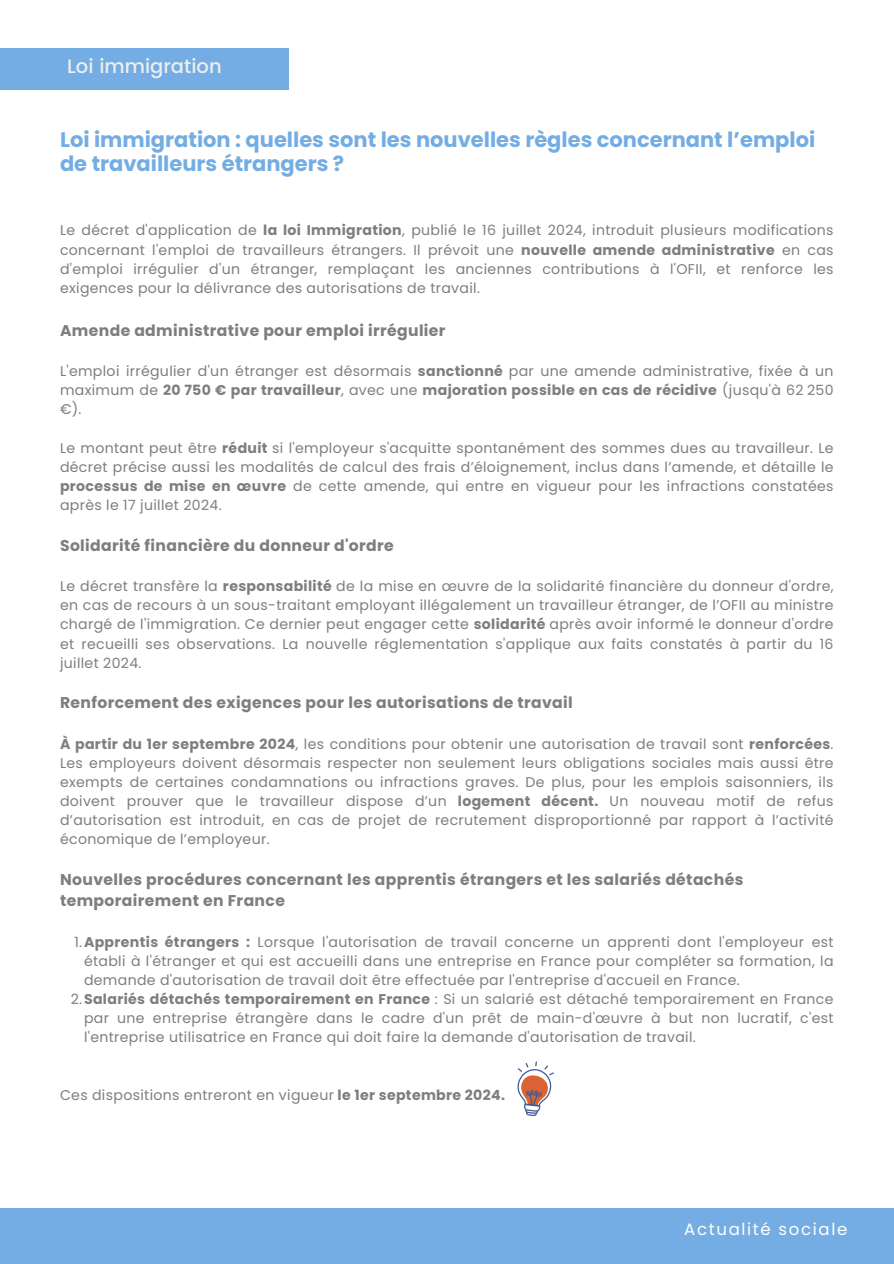
<style>
.page{position:relative;width:894px;height:1264px;background:#fff}
.page>*{position:absolute;margin:0;border:0;box-sizing:border-box;transform-origin:0 0}
.t1{font:700 21px/23.7px "Poppins";color:#73ade4}
.t2{font:500 19.5px "Poppins";color:#eee}
.t3{font:16.5px "Poppins";letter-spacing:.1em;color:#fff}
.t4{font:700 15.6px/21.3px "Poppins";letter-spacing:.025em;color:#7e7e7e}
.t5{font:14.1px/19.2px "Poppins";letter-spacing:.025em;color:#7e7e7e;text-align:justify}
.s1{font-weight:700}
</style>
<div class="page">
<div style="left:0;top:1208px;width:893px;height:55px;background:#73ade4"></div>
<div style="left:1px;top:48px;width:288px;height:41px;background:#73ade4"></div>
<svg style="left:517px;top:1061px;width:36px;height:55px"></svg>
<p class="t2" style="left:67px;top:55px;width:156px">Loi immigration</p>
<p class="t1" style="left:60px;top:128px;width:756px">Loi immigration : quelles sont les nouvelles règles concernant l’emploi de travailleurs étrangers ?</p>
<h1 class="t5" style="left:60px;top:221px;width:774px">Le décret d'application de <span class="s1">la loi Immigration</span>, publié le 16 juillet 2024, introduit plusieurs modifications concernant l'emploi de travailleurs étrangers. Il prévoit une <span class="s1">nouvelle amende administrative</span> en cas d'emploi irrégulier d'un étranger, remplaçant les anciennes contributions à l'OFII, et renforce les exigences pour la délivrance des autorisations de travail.</h1>
<p class="t4" style="left:60px;top:319px;width:387px">Amende administrative pour emploi irrégulier</p>
<h2 class="t5" style="left:60px;top:361px;width:774px">L'emploi irrégulier d'un étranger est désormais <span class="s1">sanctionné</span> par une amende administrative, fixée à un maximum de <span class="s1">20 750 € par travailleur</span>, avec une <span class="s1">majoration possible en cas de récidive</span> (jusqu'à 62 250 €).</h2>
<p class="t5" style="left:60px;top:438px;width:774px">Le montant peut être <span class="s1">réduit</span> si l'employeur s'acquitte spontanément des sommes dues au travailleur. Le décret précise aussi les modalités de calcul des frais d’éloignement, inclus dans l’amende, et détaille le <span class="s1">processus de mise en œuvre</span> de cette amende, qui entre en vigueur pour les infractions constatées après le 17 juillet 2024.</p>
<p class="t4" style="left:60px;top:534px;width:335px">Solidarité financière du donneur d'ordre</p>
<h2 class="t5" style="left:60px;top:576px;width:774px">Le décret transfère la <span class="s1">responsabilité</span> de la mise en œuvre de la solidarité financière du donneur d'ordre, en cas de recours à un sous-traitant employant illégalement un travailleur étranger, de l’OFII au ministre chargé de l'immigration. Ce dernier peut engager cette <span class="s1">solidarité</span> après avoir informé le donneur d'ordre et recueilli ses observations. La nouvelle réglementation s'applique aux faits constatés à partir du 16 juillet 2024.</h2>
<p class="t4" style="left:60px;top:692px;width:514px">Renforcement des exigences pour les autorisations de travail</p>
<h2 class="t5" style="left:60px;top:734px;width:774px"><span class="s1">À partir du 1er septembre 2024</span>, les conditions pour obtenir une autorisation de travail sont <span class="s1">renforcées</span>.<br>Les employeurs doivent désormais respecter non seulement leurs obligations sociales mais aussi être exempts de certaines condamnations ou infractions graves. De plus, pour les emplois saisonniers, ils doivent prouver que le travailleur dispose d’un <span class="s1">logement décent.</span> Un nouveau motif de refus d’autorisation est introduit, en cas de projet de recrutement disproportionné par rapport à l’activité économique de l’employeur.</h2>
<p class="t4" style="left:60px;top:868px;width:684px">Nouvelles procédures concernant les apprentis étrangers et les salariés détachés temporairement en France</p>
<h2 class="t5" style="left:84px;top:932px;width:750px;text-indent:-10px">1.<span class="s1">Apprentis étrangers :</span> Lorsque l'autorisation de travail concerne un apprenti dont l'employeur est établi à l'étranger et qui est accueilli dans une entreprise en France pour compléter sa formation, la demande d'autorisation de travail doit être effectuée par l'entreprise d'accueil en France.</h2>
<p class="t5" style="left:84px;top:989px;width:750px;text-indent:-13px">2.<span class="s1">Salariés détachés temporairement en France</span> : Si un salarié est détaché temporairement en France par une entreprise étrangère dans le cadre d'un prêt de main-d'œuvre à but non lucratif, c'est l'entreprise utilisatrice en France qui doit faire la demande d'autorisation de travail.</p>
<p class="t5" style="left:60px;top:1085px;width:446px">Ces dispositions entreront en vigueur <span class="s1">le 1er septembre 2024.</span></p>
<h1 class="t3" style="left:684px;top:1217px;width:164px">Actualité sociale</h1>
</div>
